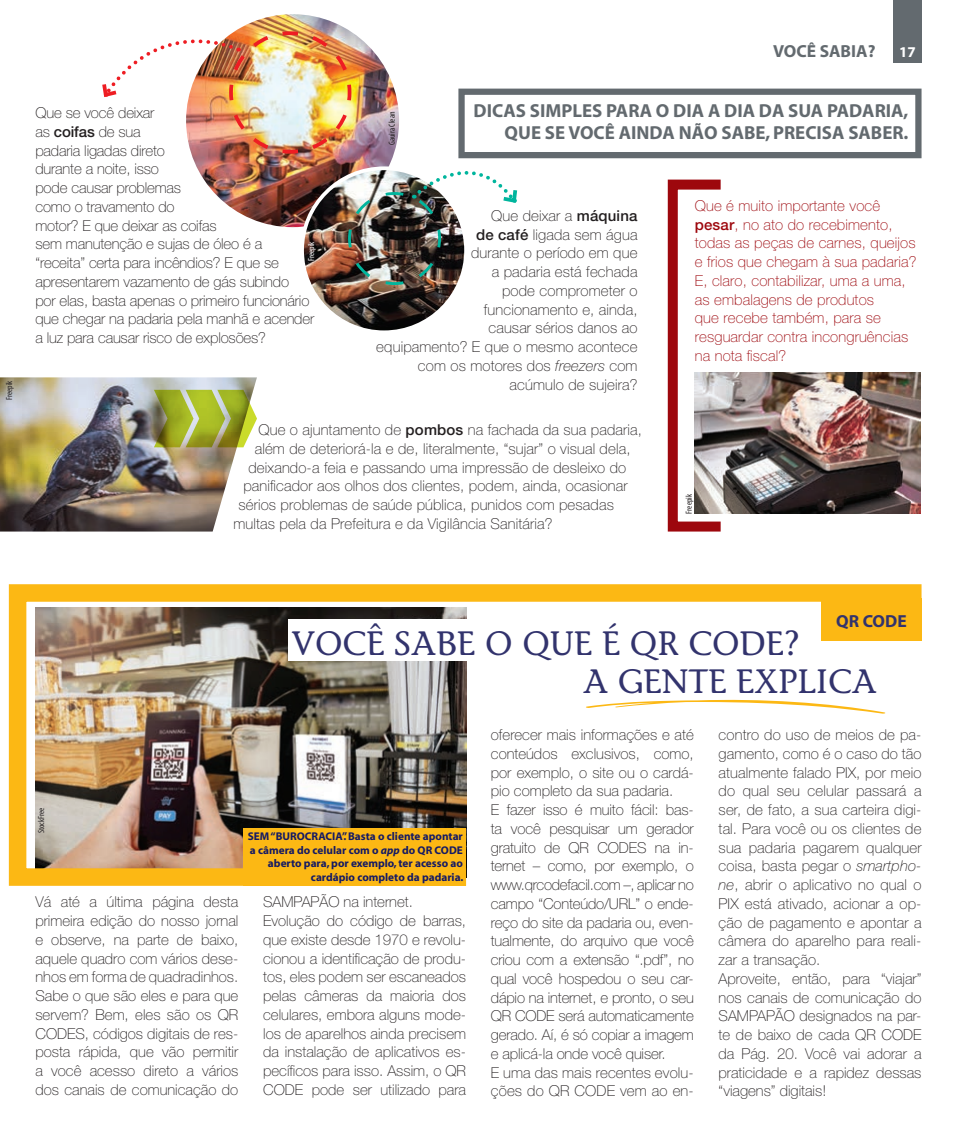
<style>
.page{position:relative;width:957px;height:1134px;background:#fff}
.page>*{position:absolute;margin:0;border:0;box-sizing:border-box;transform-origin:0 0}
.t1{font:33.75px "Stone Informal";color:#32336d}
.t2{font:700 18.88px/22.6px "Myriad";color:#636a6f;text-align:right}
.t3{font:700 17.5px "Myriad";color:#636a6f}
.t4{font:700 17.5px "Myriad";color:#32336d}
.t5{font:100 15px/18.8px "Helvetica Neue";color:#231f20}
.t6{font:100 15px/18.8px "Helvetica Neue";letter-spacing:.01em;color:#9d070d}
.t7{font:700 15px "Myriad";color:#fff}
.t8{font:700 11.25px/13.5px "Myriad";color:#151a64;text-align:right}
.t9{font:condensed 8.75px "Myriad";color:#231f20}
.t10{font:condensed 8.75px "Myriad";color:#fff}
.s1{font-weight:500}
.s2{font-style:italic}
</style>
<div class="page">
<div style="left:893px;top:0;width:28px;height:63px;background:#636a6f"></div>
<img style="left:186px;top:14px;width:213px;height:213px;border-radius:106px">
<img style="left:302px;top:168px;width:164px;height:164px;border-radius:82px">
<div style="left:458px;top:89px;width:463px;height:69px;border:6px solid #636a6f"></div>
<img style="left:0;top:377px;width:257px;height:154px">
<div style="left:668px;top:180px;width:57px;height:351px;border:10px solid #9d070d"></div>
<img style="left:102px;top:28px;width:417px;height:258px">
<img style="left:695px;top:372px;width:225px;height:141px">
<svg style="left:154px;top:390px;width:103px;height:57px;background:#a3ad44"></svg>
<img style="left:8px;top:584px;width:914px;height:302px">
<svg style="left:584px;top:698px;width:302px;height:16px"></svg>
<div style="left:288px;top:619px;width:257px;height:42px;background:#fff"></div>
<p class="t9" style="left:5px;top:400px;width:21px;rotate:-90deg">Freepik</p>
<p class="t5" style="left:35px;top:103px;width:280px">Que se você deixar<br>as <span class="s1">coifas</span> de sua<br>padaria ligadas direto<br>durante a noite, isso<br>pode causar problemas<br>como o travamento do<br>motor? E que deixar as coifas<br>sem manutenção e sujas de óleo é a “receita” certa para incêndios? E que se apresentarem vazamento de gás subindo<br>por elas, basta apenas o primeiro funcionário que chegar na padaria pela manhã e acender a luz para causar risco de explosões?</p>
<p class="t10" style="left:307px;top:261px;width:21px;rotate:-90deg">Freepik</p>
<p class="t9" style="left:388px;top:145px;width:35px;rotate:-90deg">Gauira Clean</p>
<p class="t3" style="left:773px;top:42px;width:104px">VOCÊ SABIA?</p>
<p class="t7" style="left:899px;top:44px;width:18px">17</p>
<p class="t2" style="left:473px;top:100px;width:436px">DICAS SIMPLES PARA O DIA A DIA DA SUA PADARIA,<br>QUE SE VOCÊ AINDA NÃO SABE, PRECISA SABER.</p>
<p class="t5" style="left:376px;top:206px;width:263px;text-align:right">Que deixar a <span class="s1">máquina<br>de café</span> ligada sem água<br>durante o período em que<br>a padaria está fechada<br>pode comprometer o<br>funcionamento e, ainda,<br>causar sérios danos ao<br>equipamento? E que o mesmo acontece com os motores dos <span class="s2">freezers</span> com acúmulo de sujeira?</p>
<p class="t6" style="left:695px;top:196px;width:223px">Que é muito importante você <span class="s1">pesar</span>, no ato do recebimento, todas as peças de carnes, queijos e frios que chegam à sua padaria?<br>E, claro, contabilizar, uma a uma, as embalagens de produtos<br>que recebe também, para se resguardar contra incongruências na nota fiscal?</p>
<p class="t5" style="left:258px;top:420px;width:385px">Que o ajuntamento de <span class="s1">pombos</span> na fachada da sua padaria,</p>
<p class="t5" style="left:255px;top:439px;width:377px">além de deteriorá-la e de, literalmente, “sujar” o visual dela,</p>
<p class="t5" style="left:248px;top:458px;width:379px">deixando-a feia e passando uma impressão de desleixo do</p>
<p class="t5" style="left:243px;top:477px;width:386px">panificador aos olhos dos clientes, podem, ainda, ocasionar</p>
<p class="t5" style="left:238px;top:495px;width:377px">sérios problemas de saúde pública, punidos com pesadas</p>
<p class="t5" style="left:233px;top:514px;width:321px">multas pela da Prefeitura e da Vigilância Sanitária?</p>
<p class="t9" style="left:684px;top:513px;width:21px;rotate:-90deg">Freepik</p>
<h1 class="t1" style="left:292px;top:623px;width:509px">VOCÊ SABE O QUE É QR CODE?</h1>
<p class="t4" style="left:836px;top:612px;width:72px">QR CODE</p>
<p class="t9" style="left:37px;top:833px;width:27px;rotate:-90deg">StockFree</p>
<p class="t8" style="left:248px;top:830px;width:217px">SEM “BUROCRACIA”. Basta o cliente apontar a câmera do celular com o <span class="s2">app</span> do QR CODE aberto para, por exemplo, ter acesso ao cardápio completo da padaria.</p>
<p class="t5" style="left:35px;top:893px;width:204px;text-align:justify">Vá até a última página desta primeira edição do nosso jornal e observe, na parte de baixo, aquele quadro com vários dese&shy;nhos em forma de quadradinhos.<br>Sabe o que são eles e para que servem? Bem, eles são os QR CODES, códigos digitais de res&shy;posta rápida, que vão permitir a você acesso direto a vários dos canais de comunicação do</p>
<p class="t5" style="left:263px;top:893px;width:204px">SAMPAPÃO na internet.<br>Evolução do código de barras, que existe desde 1970 e revolu&shy;cionou a identificação de produ&shy;tos, eles podem ser escaneados pelas câmeras da maioria dos celulares, embora alguns mode&shy;los de aparelhos ainda precisem da instalação de aplicativos es&shy;pecíficos para isso. Assim, o QR<br>CODE pode ser utilizado para</p>
<h1 class="t1" style="left:583px;top:660px;width:295px">A GENTE EXPLICA</h1>
<p class="t5" style="left:491px;top:725px;width:204px">oferecer mais informações e até conteúdos exclusivos, como, por exemplo, o site ou o cardá&shy;pio completo da sua padaria.<br>E fazer isso é muito fácil: bas&shy;ta você pesquisar um gerador gratuito de QR CODES na in&shy;ternet – como, por exemplo, o www.qrcodefacil.com –, aplicar no campo “Conteúdo/URL” o ende&shy;reço do site da padaria ou, even&shy;tualmente, do arquivo que você criou com a extensão “.pdf”, no qual você hospedou o seu car&shy;dápio na internet, e pronto, o seu<br>QR CODE será automaticamente gerado. Aí, é só copiar a imagem e aplicá-la onde você quiser.<br>E uma das mais recentes evolu&shy;ções do QR CODE vem ao en-</p>
<p class="t5" style="left:718px;top:725px;width:204px">contro do uso de meios de pa&shy;gamento, como é o caso do tão atualmente falado PIX, por meio do qual seu celular passará a ser, de fato, a sua carteira digi&shy;tal. Para você ou os clientes de sua padaria pagarem qualquer coisa, basta pegar o <span class="s2">smartpho&shy;ne</span>, abrir o aplicativo no qual o<br>PIX está ativado, acionar a op&shy;ção de pagamento e apontar a câmera do aparelho para reali&shy;zar a transação.<br>Aproveite, então, para “viajar” nos canais de comunicação do<br>SAMPAPÃO designados na par&shy;te de baixo de cada QR CODE da Pág. 20. Você vai adorar a praticidade e a rapidez dessas “viagens” digitais!</p>
</div>
